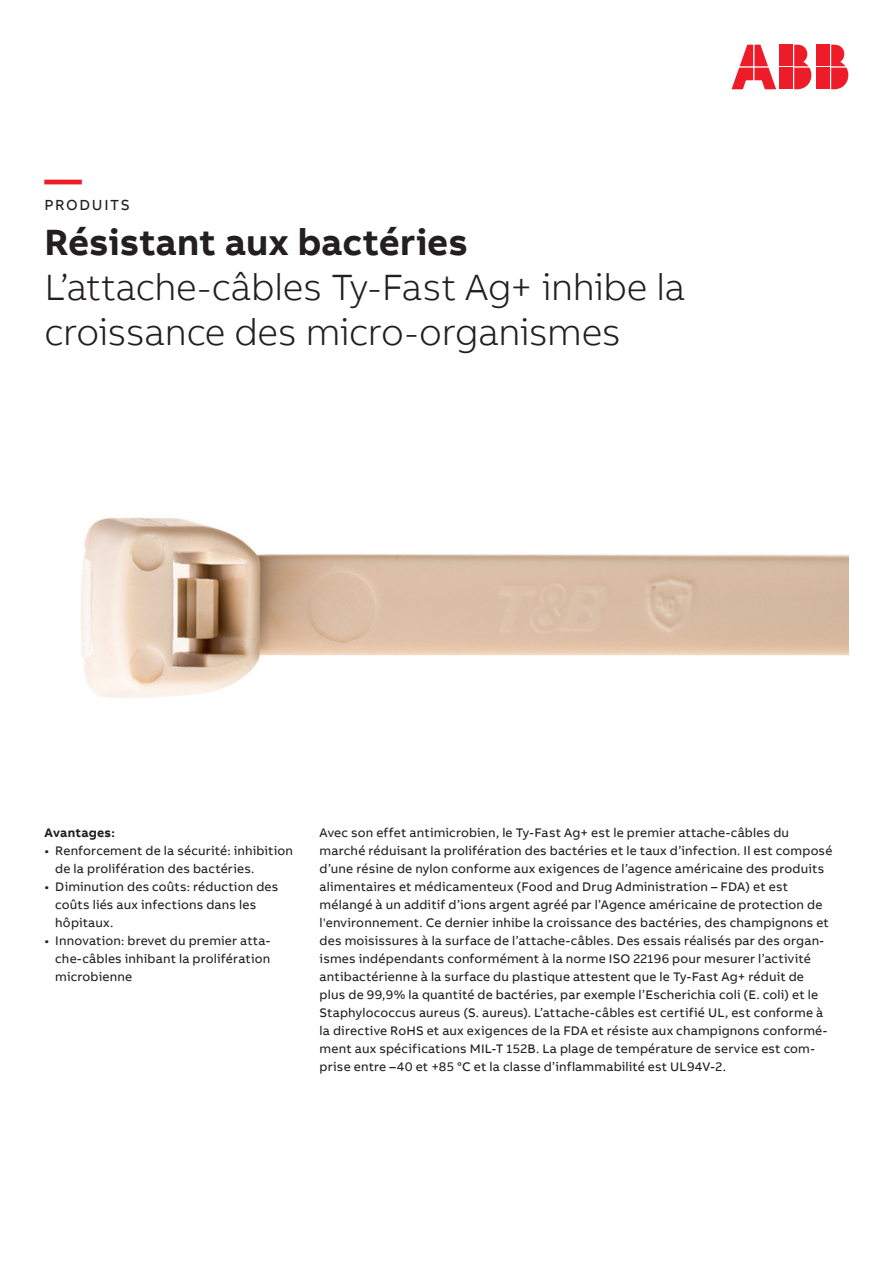
<style>
.page{position:relative;width:893px;height:1263px;background:#fff}
.page>*{position:absolute;margin:0;border:0;box-sizing:border-box;transform-origin:0 0}
.Information_Level_Su{font:300 37.5px/45px "AB Bvoice";letter-spacing:-.01em;color:#231f20}
.Information_Level_He{font:700 37.5px "AB Bvoice";color:#231f20}
.Information_Level_He-2{font:700 37.5px "AB Bvoice";color:#ee1c28}
.Information_Level_Ca{font:15px "AB Bvoice";letter-spacing:.11em;color:#231f20}
.Copytext_8_5pt_12pt{font:12.75px/18px "AB Bvoice";letter-spacing:.015em;color:#231f20}
.Paragraph_Title_8_5p{font:700 12.75px "AB Bvoice";letter-spacing:.015em;color:#231f20}
</style>
<div class="page">
<img style="left:81px;top:517px;width:767px;height:181px">
<div style="left:817px;top:45px;width:13px;height:21px;background:#ee1c28"></div>
<div style="left:817px;top:68px;width:13px;height:21px;background:#ee1c28"></div>
<svg style="left:831px;top:45px;width:17px;height:44px"></svg>
<svg style="left:731px;top:45px;width:45px;height:44px"></svg>
<div style="left:780px;top:45px;width:13px;height:21px;background:#ee1c28"></div>
<div style="left:780px;top:68px;width:13px;height:21px;background:#ee1c28"></div>
<svg style="left:794px;top:45px;width:17px;height:44px"></svg>
<p class="Information_Level_He-2" style="left:45px;top:155px;width:39px">—</p>
<p class="Information_Level_Ca" style="left:45px;top:196px;width:87px">PRODUITS</p>
<p class="Information_Level_He" style="left:45px;top:218px;width:425px">Résistant aux bactéries</p>
<p class="Information_Level_Su" style="left:45px;top:265px;width:642px">L’attache-câbles Ty-Fast Ag+ inhibe la croissance des micro-organismes</p>
<p class="Paragraph_Title_8_5p" style="left:45px;top:824px;width:72px">Avantages:</p>
<p class="Copytext_8_5pt_12pt" style="left:55px;top:841px;width:239px;text-indent:-11px">• Renforcement de la sécurité: inhibition de la prolifération des bactéries.</p>
<p class="Copytext_8_5pt_12pt" style="left:55px;top:877px;width:225px;text-indent:-11px">• Diminution des coûts: réduction des coûts liés aux infections dans les hôpitaux.</p>
<p class="Copytext_8_5pt_12pt" style="left:55px;top:931px;width:217px;text-align:justify;text-indent:-11px">• Innovation: brevet du premier atta&shy;che-câbles inhibant la prolifération microbienne</p>
<p class="Copytext_8_5pt_12pt" style="left:320px;top:823px;width:514px">Avec son effet antimicrobien, le Ty-Fast Ag+ est le premier attache-câbles du marché réduisant la prolifération des bactéries et le taux d’infection. Il est composé d’une résine de nylon conforme aux exigences de l’agence américaine des produits alimentaires et médicamenteux (Food and Drug Administration – FDA) et est mélangé à un additif d’ions argent agréé par l’Agence américaine de protection de l'environnement. Ce dernier inhibe la croissance des bactéries, des champignons et des moisissures à la surface de l’attache-câbles. Des essais réalisés par des organ&shy;ismes indépendants conformément à la norme ISO 22196 pour mesurer l’activité antibactérienne à la surface du plastique attestent que le Ty-Fast Ag+ réduit de plus de 99,9% la quantité de bactéries, par exemple l’Escherichia coli (E. coli) et le Staphylococcus aureus (S. aureus). L’attache-câbles est certifié UL, est conforme à la directive RoHS et aux exigences de la FDA et résiste aux champignons conformé&shy;ment aux spécifications MIL-T 152B. La plage de température de service est com&shy;prise entre –40 et +85 °C et la classe d’inflammabilité est UL94V-2.</p>
</div>
